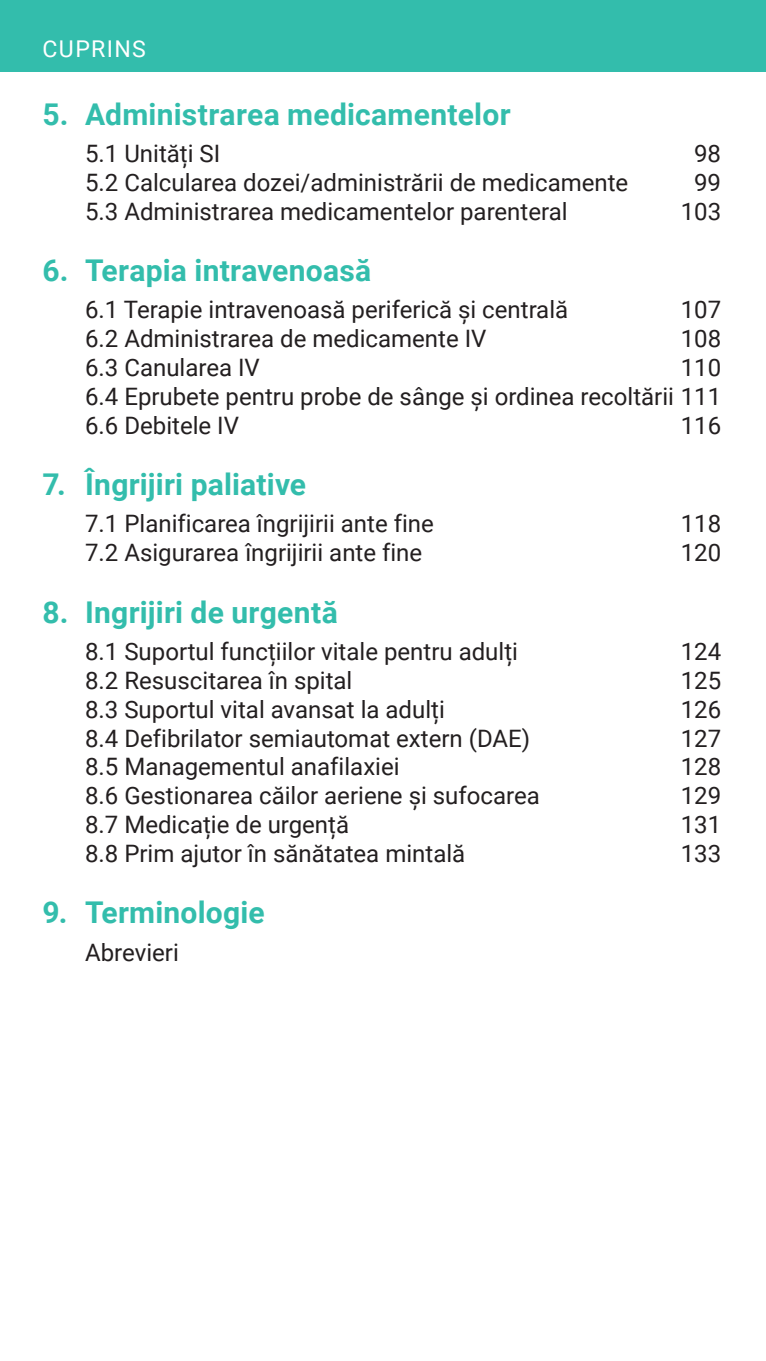
<style>
.page{position:relative;width:766px;height:1361px;background:#fff}
.page>*{position:absolute;margin:0;border:0;box-sizing:border-box;transform-origin:0 0}
.t1{font:700 30px "Roboto";letter-spacing:.01em;color:#33bdac}
.t2{font:24px/28.8px "Roboto";color:#231f20;text-align:justify}
.t3{font:23.1px "Roboto";letter-spacing:.06em;color:#fff}
</style>
<div class="page">
<div style="left:0;top:0;width:765px;height:72px;background:#33bdac"></div>
<p class="t3" style="left:43px;top:33px;width:105px">CUPRINS</p>
<p class="t1" style="left:43px;top:93px;width:469px">5. Administrarea medicamentelor</p>
<p class="t2" style="left:85px;top:138px;width:137px">5.1 Unități SI</p>
<p class="t2" style="left:694px;top:138px;width:28px">98</p>
<p class="t2" style="left:85px;top:167px;width:544px">5.2 Calcularea dozei/administrării de medicamente</p>
<p class="t2" style="left:694px;top:167px;width:28px">99</p>
<p class="t2" style="left:85px;top:196px;width:484px">5.3 Administrarea medicamentelor parenteral</p>
<p class="t2" style="left:680px;top:196px;width:42px">103</p>
<p class="t1" style="left:43px;top:249px;width:330px">6. Terapia intravenoasă</p>
<p class="t2" style="left:85px;top:294px;width:484px">6.1 Terapie intravenoasă periferică și centrală</p>
<p class="t2" style="left:680px;top:294px;width:42px">107</p>
<p class="t2" style="left:85px;top:323px;width:403px">6.2 Administrarea de medicamente IV</p>
<p class="t2" style="left:680px;top:323px;width:42px">108</p>
<p class="t2" style="left:85px;top:352px;width:176px">6.3 Canularea IV</p>
<p class="t2" style="left:85px;top:352px;width:637px;text-indent:595px">110<br>6.4 Eprubete pentru probe de sânge și ordinea recoltării 111<br>6.6 Debitele IV</p>
<p class="t2" style="left:680px;top:410px;width:42px">116</p>
<p class="t1" style="left:43px;top:463px;width:265px">7. Îngrijiri paliative</p>
<p class="t2" style="left:85px;top:508px;width:350px">7.1 Planificarea îngrijirii ante fine</p>
<p class="t2" style="left:680px;top:508px;width:42px">118</p>
<p class="t2" style="left:85px;top:537px;width:338px">7.2 Asigurarea îngrijirii ante fine</p>
<p class="t2" style="left:680px;top:537px;width:42px">120</p>
<p class="t1" style="left:43px;top:591px;width:297px">8. Ingrijiri de urgentă</p>
<p class="t2" style="left:85px;top:636px;width:434px">8.1 Suportul funcțiilor vitale pentru adulți</p>
<p class="t2" style="left:680px;top:636px;width:42px">124</p>
<p class="t2" style="left:85px;top:665px;width:269px">8.2 Resuscitarea în spital</p>
<p class="t2" style="left:680px;top:665px;width:42px">125</p>
<p class="t2" style="left:85px;top:694px;width:361px">8.3 Suportul vital avansat la adulți</p>
<p class="t2" style="left:680px;top:694px;width:42px">126</p>
<p class="t2" style="left:85px;top:722px;width:446px">8.4 Defibrilator semiautomat extern (DAE)</p>
<p class="t2" style="left:680px;top:722px;width:42px">127</p>
<p class="t2" style="left:85px;top:751px;width:316px">8.5 Managementul anafilaxiei</p>
<p class="t2" style="left:680px;top:751px;width:42px">128</p>
<p class="t2" style="left:85px;top:780px;width:456px">8.6 Gestionarea căilor aeriene și sufocarea</p>
<p class="t2" style="left:680px;top:780px;width:42px">129</p>
<p class="t2" style="left:85px;top:809px;width:265px">8.7 Medicație de urgență</p>
<p class="t2" style="left:680px;top:809px;width:42px">131</p>
<p class="t2" style="left:85px;top:838px;width:381px">8.8 Prim ajutor în sănătatea mintală</p>
<p class="t2" style="left:680px;top:838px;width:42px">133</p>
<p class="t1" style="left:43px;top:891px;width:224px">9. Terminologie</p>
<p class="t2" style="left:85px;top:936px;width:95px">Abrevieri</p>
</div>
